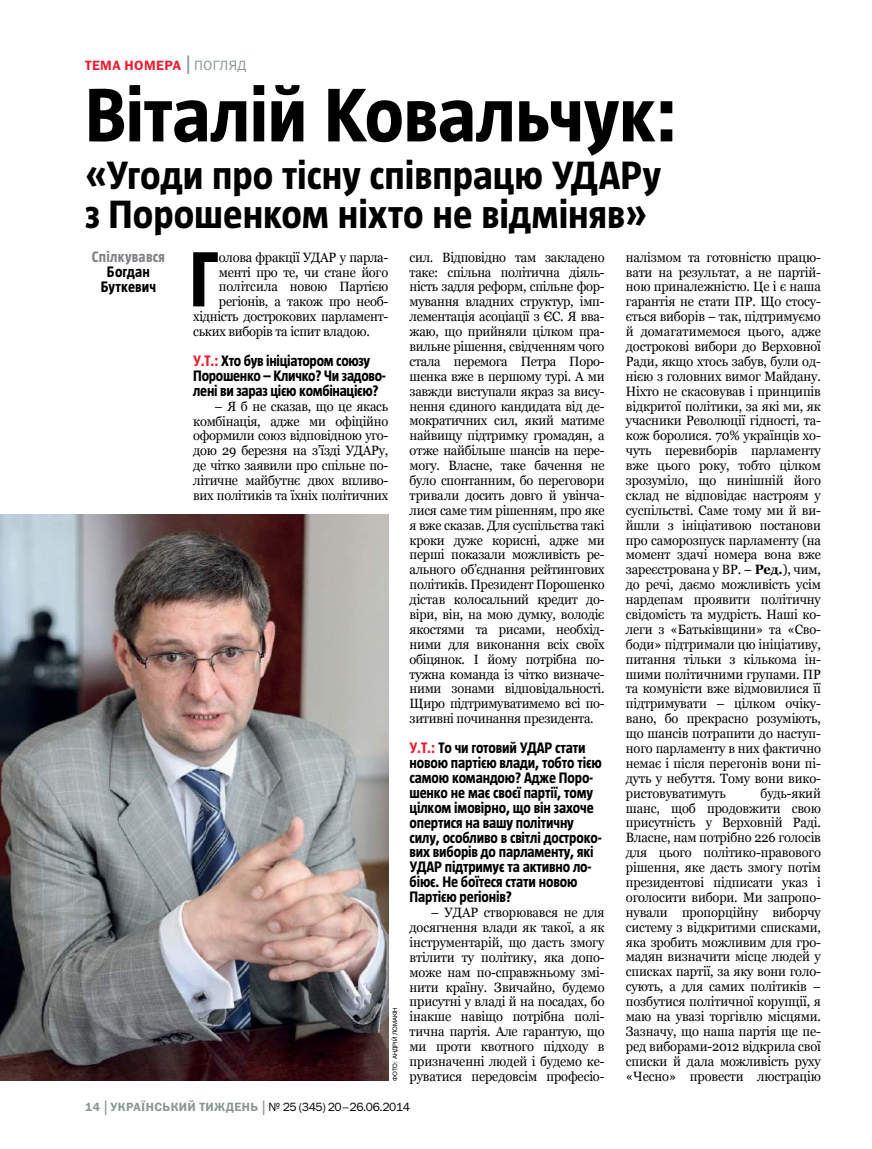
<style>
.page{position:relative;width:872px;height:1149px;background:#fff}
.page>*{position:absolute;margin:0;border:0;box-sizing:border-box;transform-origin:0 0}
.t1{font:700 77.25px "UT Magazine";color:#000;scale:.95 1}
.t2{font:700 75px "UT Magazine";letter-spacing:-.005em;color:#000}
.t3{font:700 39px/39px "UT Magazine";color:#000}
.t4{font:700 15px/14.9px "UT Magazine";letter-spacing:-.01em;color:#000;scale:.94 1}
.t5{font:700 15px/14.9px "UT Magazine";letter-spacing:.01em;color:#000;text-align:center;scale:.94 1}
.t6{font:700 15px "UT Magazine";letter-spacing:.015em;color:#808285;scale:.94 1}
.t7{font:13.5px/14.9px "Georgia";letter-spacing:-.02em;color:#000;text-align:justify;scale:.95 1}
.t8{font:13.5px "Franklin Gothic Demi C";letter-spacing:.03em;color:#ed1b2f}
.t9{font:12px "Franklin Gothic Book C";letter-spacing:-.03em;color:#000}
.t10{font:6px "Helios";color:#000}
.s1{font-family:"Franklin Gothic Book C";font-size:27px;color:#889691}
.s2{font-family:"Franklin Gothic Book C";color:#889691}
.s3{font-weight:700}
.s4{color:#ed1b2f}
.s5{font-family:"Franklin Gothic Demi C";color:#889691}
.s6{font-size:21px;color:#889691}
</style>
<div class="page">
<img style="left:0;top:514px;width:388px;height:566px">
<p class="t8" style="left:85px;top:57px;width:154px">ТЕМА НОМ ЕРА<span class="s1">|</span><span class="s2">ПОГЛЯД</span></p>
<h2 class="t2" style="left:85px;top:74px;width:594px">Віталій Ковальчук:</h2>
<h3 class="t3" style="left:85px;top:156px;width:577px">«Угоди про тісну співпрацю УДАРу з Порошенком ніхто не відміняв»</h3>
<h1 class="t1" style="left:189px;top:237px;width:32px">Г</h1>
<p class="t7" style="left:219px;top:250px;width:180px">олова фракції УДАР у парла-</p>
<p class="t6" style="left:92px;top:248px;width:79px">Спілкувався</p>
<p class="t5" style="left:101px;top:264px;width:60px">Богдан<br>Буткевич</p>
<p class="t7" style="left:626px;top:250px;width:207px">налізмом та готовністю працю&shy;вати на результат, а не партій&shy;ною приналежністю. Це і є наша гарантія не стати ПР. Що стосу&shy;ється виборів – так, підтримуємо й домагатимемося цього, адже дострокові вибори до Верховної Ради, якщо хтось забув, були од&shy;нією з головних вимог Майдану.<br>Ніхто не скасовував і принципів відкритої політики, за які ми, як учасники Революції гідності, та&shy;кож боролися. 70% українців хо&shy;чуть перевиборів парламенту вже цього року, тобто цілком зрозуміло, що нинішній його склад не відповідає настроям у суспільстві. Саме тому ми й ви&shy;йшли з ініціативою постанови про саморозпуск парламенту (на момент здачі номера вона вже зареєстрована у ВР. – <span class="s3">Ред.</span>), чим, до речі, даємо можливість усім нардепам проявити політичну свідомість та мудрість. Наші ко&shy;леги з «Батьківщини» та «Сво&shy;боди» підтримали цю ініціативу, питання тільки з кількома ін&shy;шими політичними групами. ПР та комуністи вже відмовилися її підтримувати – цілком очіку&shy;вано, бо прекрасно розуміють, що шансів потрапити до наступ&shy;ного парламенту в них фактично немає і після перегонів вони пі&shy;дуть у небуття. Тому вони вико&shy;ристовуватимуть</p>
<p class="t7" style="left:409px;top:250px;width:207px">сил. Відповідно там закладено таке: спільна політична діяль&shy;ність задля реформ, спільне фор&shy;мування владних структур, імп&shy;лементація асоціації з ЄС. Я вва&shy;жаю, що прийняли цілком пра&shy;вильне рішення, свідченням чого стала перемога Петра Поро&shy;шенка вже в першому турі. А ми завжди виступали якраз за вису&shy;нення єдиного кандидата від де&shy;мократичних сил, який матиме найвищу підтримку громадян, а отже найбільше шансів на пере&shy;могу. Власне, таке бачення не було спонтанним, бо переговори тривали досить довго й увінча&shy;лися саме тим рішенням, про яке я вже сказав. Для суспільства такі кроки дуже корисні, адже ми перші показали можливість ре&shy;ального об’єднання рейтингових політиків. Президент Порошенко дістав колосальний кредит до&shy;віри, він, на мою думку, володіє якостями та рисами, необхід&shy;ними для виконання всіх своїх обіцянок. І йому потрібна по&shy;тужна команда із чітко визначе&shy;ними зонами відповідальності.<br>Щиро підтримуватимемо всі по&shy;зитивні починання президента.</p>
<p class="t4" style="left:409px;top:740px;width:206px"><span class="s4">У.Т.:</span> То чи готовий УДАР стати новою партією влади, тобто тією самою командою? Адже Поро&shy;шенко не має своєї партії, тому цілком імовірно, що він захоче опертися на вашу політичну силу, особливо в світлі достроко&shy;вих виборів до парламенту, які<br>УДАР підтримує та активно ло&shy;біює. Не боїтеся стати новою<br>Партією регіонів?</p>
<p class="t7" style="left:409px;top:905px;width:207px;text-indent:21px">– УДАР створювався не для досягнення влади як такої, а як інструментарій, що дасть змогу втілити ту політику, яка допо&shy;може нам по-справжньому змі&shy;нити країну. Звичайно, будемо присутні у владі й на посадах, бо інакше навіщо потрібна полі&shy;тична партія. Але гарантую, що ми проти квотного підходу в призначенні людей і будемо ке&shy;руватися передовсім професіо-</p>
<p class="t7" style="left:219px;top:265px;width:180px">менті про те, чи стане його</p>
<p class="t7" style="left:219px;top:279px;width:180px">політсила новою Партією</p>
<p class="t7" style="left:219px;top:294px;width:180px">регіонів, а також про необ-</p>
<p class="t7" style="left:193px;top:309px;width:207px">хідність дострокових парламент-</p>
<p class="t7" style="left:193px;top:324px;width:187px">ських виборів та іспит владою.</p>
<p class="t4" style="left:193px;top:353px;width:206px"><span class="s4">У.Т.:</span> Хто був ініціатором союзу<br>Порошенко – Кличко? Чи задово&shy;лені ви зараз цією комбінацією?</p>
<p class="t7" style="left:193px;top:399px;width:207px;text-indent:21px">– Я б не сказав, що це якась комбінація, адже ми офіційно оформили союз відповідною уго&shy;дою 29 березня на з’їзді УДАРу, де чітко заявили про спільне по&shy;літичне майбутнє двох впливо&shy;вих політиків та їхніх політичних</p>
<p class="t7" style="left:626px;top:785px;width:207px;text-indent:135px">будь-який шанс, щоб продовжити свою присутність у Верховній Раді.<br>Власне, нам потрібно 226 голосів для цього політико-правового рішення, яке дасть змогу потім президентові підписати указ і оголосити вибори. Ми запропо&shy;нували пропорційну виборчу систему з відкритими списками, яка зробить можливим для гро&shy;мадян визначити місце людей у списках партії, за яку вони голо&shy;сують, а для самих політиків – позбутися політичної корупції, я маю на увазі торгівлю місцями.<br>Зазначу, що наша партія ще пе&shy;ред виборами-2012 відкрила свої списки й дала можливість руху «Чесно» провести люстрацію</p>
<p class="t10" style="left:391px;top:1080px;width:75px;rotate:-90deg">фото: андрій ломакін</p>
<p class="t9" style="left:85px;top:1099px;width:326px"><span class="s5">14</span><span class="s6">|</span><span class="s5">УКРАЇНСЬКИЙ ТИЖДЕНЬ</span><span class="s6">|</span>№ 25 (345) 20–26.06.2014</p>
</div>
